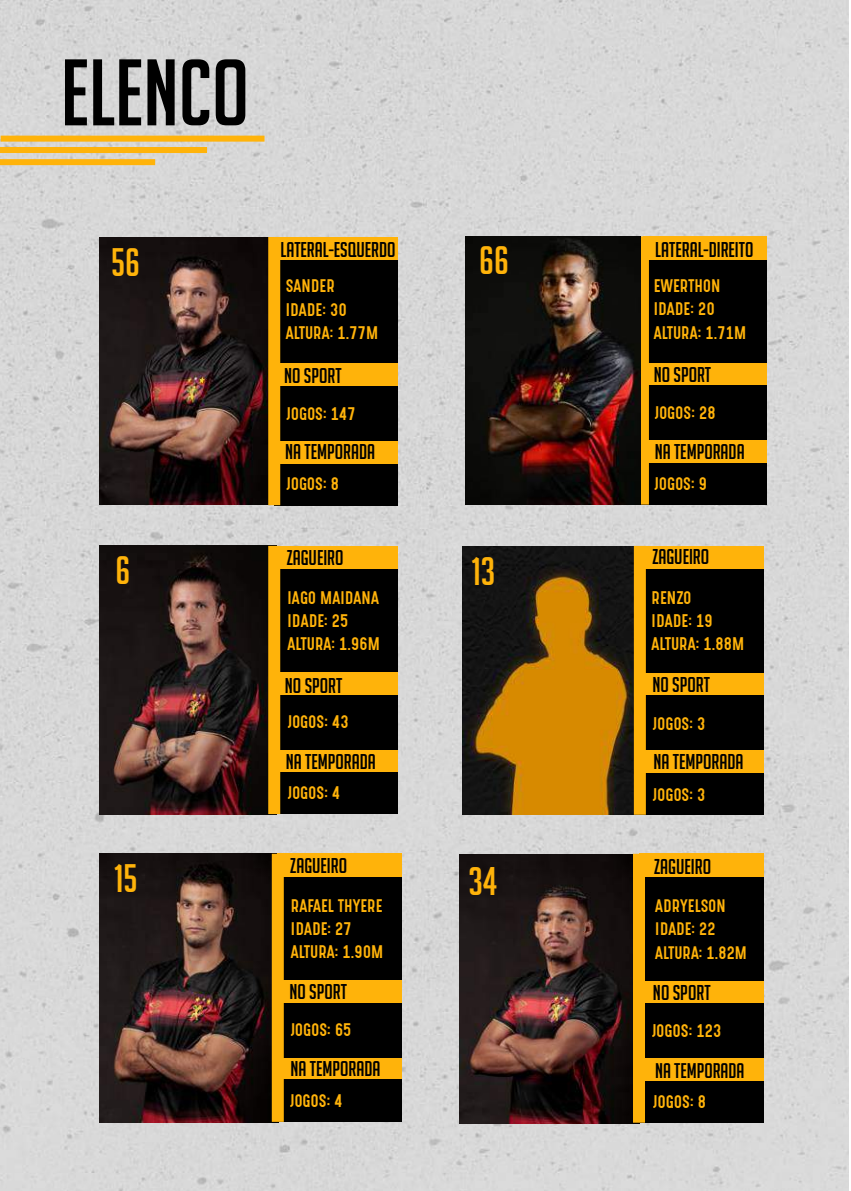
<style>
.page{position:relative;width:851px;height:1191px;background:#fff}
.page>*{position:absolute;margin:0;border:0;box-sizing:border-box;transform-origin:0 0}
.t1{font:91.8px "Big Noodle Titling";color:#000}
.t2{font:39px "Big Noodle Titling";color:#ffb30a}
.t3{font:38.8px "Big Noodle Titling";color:#ffb30a}
.t4{font:21px "Big Noodle Titling";color:#000}
.t5{font:20.8px "Big Noodle Titling";color:#000}
.t6{font:20.6px "Big Noodle Titling";color:#000}
.t7{font:15.6px/23.2px "Gotcha Gothic";letter-spacing:.01em;color:#ffb30a}
.t8{font:15.4px/23px "Gotcha Gothic";letter-spacing:.01em;color:#ffb30a}
</style>
<div class="page">
<div style="left:1px;top:0;width:847px;height:1191px;background:#d7d7d7"></div>
<div style="left:1px;top:136px;width:263px;height:6px;background:#ffb30a"></div>
<div style="left:0;top:147px;width:207px;height:6px;background:#ffb30a"></div>
<div style="left:0;top:159px;width:155px;height:6px;background:#ffb30a"></div>
<img style="left:99px;top:237px;width:169px;height:268px">
<div style="left:274px;top:237px;width:124px;height:23px;background:#ffb30a"></div>
<div style="left:274px;top:363px;width:124px;height:23px;background:#ffb30a"></div>
<div style="left:274px;top:441px;width:124px;height:23px;background:#ffb30a"></div>
<div style="left:274px;top:260px;width:124px;height:103px;background:#000"></div>
<div style="left:274px;top:386px;width:124px;height:55px;background:#000"></div>
<div style="left:274px;top:464px;width:124px;height:41px;background:#000"></div>
<div style="left:268px;top:237px;width:12px;height:268px;background:#ffb30a"></div>
<div style="left:642px;top:236px;width:124px;height:24px;background:#ffb30a"></div>
<div style="left:642px;top:362px;width:124px;height:24px;background:#ffb30a"></div>
<div style="left:642px;top:440px;width:124px;height:23px;background:#ffb30a"></div>
<div style="left:642px;top:260px;width:124px;height:102px;background:#000"></div>
<div style="left:642px;top:386px;width:124px;height:54px;background:#000"></div>
<div style="left:642px;top:463px;width:124px;height:41px;background:#000"></div>
<div style="left:636px;top:236px;width:12px;height:268px;background:#ffb30a"></div>
<img style="left:465px;top:237px;width:175px;height:267px">
<img style="left:99px;top:546px;width:169px;height:268px">
<div style="left:274px;top:546px;width:124px;height:23px;background:#ffb30a"></div>
<div style="left:274px;top:672px;width:124px;height:23px;background:#ffb30a"></div>
<div style="left:274px;top:749px;width:124px;height:24px;background:#ffb30a"></div>
<div style="left:274px;top:569px;width:124px;height:103px;background:#000"></div>
<div style="left:274px;top:695px;width:124px;height:54px;background:#000"></div>
<div style="left:274px;top:773px;width:124px;height:41px;background:#000"></div>
<div style="left:268px;top:546px;width:12px;height:268px;background:#ffb30a"></div>
<img style="left:100px;top:853px;width:179px;height:269px">
<div style="left:278px;top:853px;width:124px;height:24px;background:#ffb30a"></div>
<div style="left:278px;top:979px;width:124px;height:24px;background:#ffb30a"></div>
<div style="left:278px;top:1055px;width:124px;height:24px;background:#ffb30a"></div>
<div style="left:278px;top:877px;width:124px;height:102px;background:#000"></div>
<div style="left:278px;top:1003px;width:124px;height:54px;background:#000"></div>
<div style="left:278px;top:1079px;width:124px;height:42px;background:#000"></div>
<div style="left:272px;top:853px;width:12px;height:268px;background:#ffb30a"></div>
<img style="left:460px;top:854px;width:179px;height:269px">
<div style="left:639px;top:853px;width:124px;height:24px;background:#ffb30a"></div>
<div style="left:639px;top:980px;width:124px;height:23px;background:#ffb30a"></div>
<div style="left:639px;top:1058px;width:124px;height:23px;background:#ffb30a"></div>
<div style="left:639px;top:877px;width:124px;height:103px;background:#000"></div>
<div style="left:639px;top:1003px;width:124px;height:55px;background:#000"></div>
<div style="left:639px;top:1081px;width:124px;height:41px;background:#000"></div>
<div style="left:633px;top:853px;width:12px;height:269px;background:#ffb30a"></div>
<img style="left:463px;top:546px;width:170px;height:268px">
<div style="left:639px;top:546px;width:124px;height:23px;background:#ffb30a"></div>
<div style="left:639px;top:672px;width:124px;height:23px;background:#ffb30a"></div>
<div style="left:639px;top:750px;width:124px;height:23px;background:#ffb30a"></div>
<div style="left:639px;top:569px;width:124px;height:103px;background:#000"></div>
<div style="left:639px;top:695px;width:124px;height:55px;background:#000"></div>
<div style="left:639px;top:773px;width:124px;height:41px;background:#000"></div>
<div style="left:633px;top:546px;width:12px;height:268px;background:#ffb30a"></div>
<h1 class="t1" style="left:61px;top:43px;width:190px">ELENCO</h1>
<h3 class="t3" style="left:111px;top:241px;width:31px">56</h3>
<h3 class="t5" style="left:280px;top:238px;width:117px">LATERAL-ESQUERDO</h3>
<h3 class="t3" style="left:479px;top:240px;width:31px">66</h3>
<h3 class="t5" style="left:655px;top:238px;width:100px">LATERAL-DIREITO</h3>
<p class="t7" style="left:286px;top:274px;width:94px">SANDER<br>IDADE: 30<br>ALTURA: 1.77M</p>
<p class="t7" style="left:653px;top:274px;width:94px">EWERTHON<br>IDADE: 20<br>ALTURA: 1.71M</p>
<h3 class="t5" style="left:284px;top:364px;width:59px">NO SPORT</h3>
<h3 class="t5" style="left:653px;top:364px;width:59px">NO SPORT</h3>
<p class="t7" style="left:287px;top:402px;width:70px">JOGOS: 147</p>
<p class="t7" style="left:655px;top:401px;width:62px">JOGOS: 28</p>
<h3 class="t5" style="left:285px;top:441px;width:91px">NA TEMPORADA</h3>
<h3 class="t5" style="left:654px;top:440px;width:91px">NA TEMPORADA</h3>
<p class="t7" style="left:287px;top:472px;width:54px">JOGOS: 8</p>
<p class="t7" style="left:654px;top:472px;width:54px">JOGOS: 9</p>
<h3 class="t3" style="left:115px;top:549px;width:16px">6</h3>
<h3 class="t5" style="left:287px;top:546px;width:58px">ZAGUEIRO</h3>
<p class="t7" style="left:287px;top:586px;width:94px">IAGO MAIDANA<br>IDADE: 25<br>ALTURA: 1.96M</p>
<h3 class="t3" style="left:471px;top:550px;width:25px">13</h3>
<h3 class="t5" style="left:652px;top:546px;width:58px">ZAGUEIRO</h3>
<p class="t7" style="left:651px;top:585px;width:94px">RENZO<br>IDADE: 19<br>ALTURA: 1.88M</p>
<h3 class="t5" style="left:285px;top:674px;width:59px">NO SPORT</h3>
<h3 class="t5" style="left:652px;top:673px;width:59px">NO SPORT</h3>
<p class="t7" style="left:288px;top:710px;width:62px">JOGOS: 43</p>
<p class="t7" style="left:653px;top:711px;width:54px">JOGOS: 3</p>
<h3 class="t5" style="left:286px;top:750px;width:91px">NA TEMPORADA</h3>
<h3 class="t5" style="left:653px;top:750px;width:92px">NA TEMPORADA</h3>
<p class="t7" style="left:288px;top:781px;width:54px">JOGOS: 4</p>
<p class="t7" style="left:653px;top:783px;width:54px">JOGOS: 3</p>
<h3 class="t3" style="left:114px;top:857px;width:25px">15</h3>
<h3 class="t5" style="left:290px;top:854px;width:58px">ZAGUEIRO</h3>
<h2 class="t2" style="left:468px;top:860px;width:30px">34</h2>
<h3 class="t4" style="left:654px;top:855px;width:58px">ZAGUEIRO</h3>
<p class="t7" style="left:291px;top:893px;width:94px">RAFAEL THYERE<br>IDADE: 27<br>ALTURA: 1.90M</p>
<p class="t8" style="left:655px;top:894px;width:93px">ADRYELSON<br>IDADE: 22<br>ALTURA: 1.82M</p>
<h3 class="t5" style="left:289px;top:981px;width:59px">NO SPORT</h3>
<h3 class="t4" style="left:652px;top:981px;width:59px">NO SPORT</h3>
<p class="t7" style="left:291px;top:1018px;width:62px">JOGOS: 65</p>
<p class="t7" style="left:652px;top:1018px;width:70px">JOGOS: 123</p>
<h3 class="t5" style="left:290px;top:1057px;width:91px">NA TEMPORADA</h3>
<h3 class="t6" style="left:655px;top:1059px;width:91px">NA TEMPORADA</h3>
<p class="t7" style="left:290px;top:1089px;width:54px">JOGOS: 4</p>
<p class="t7" style="left:653px;top:1090px;width:54px">JOGOS: 8</p>
</div>
